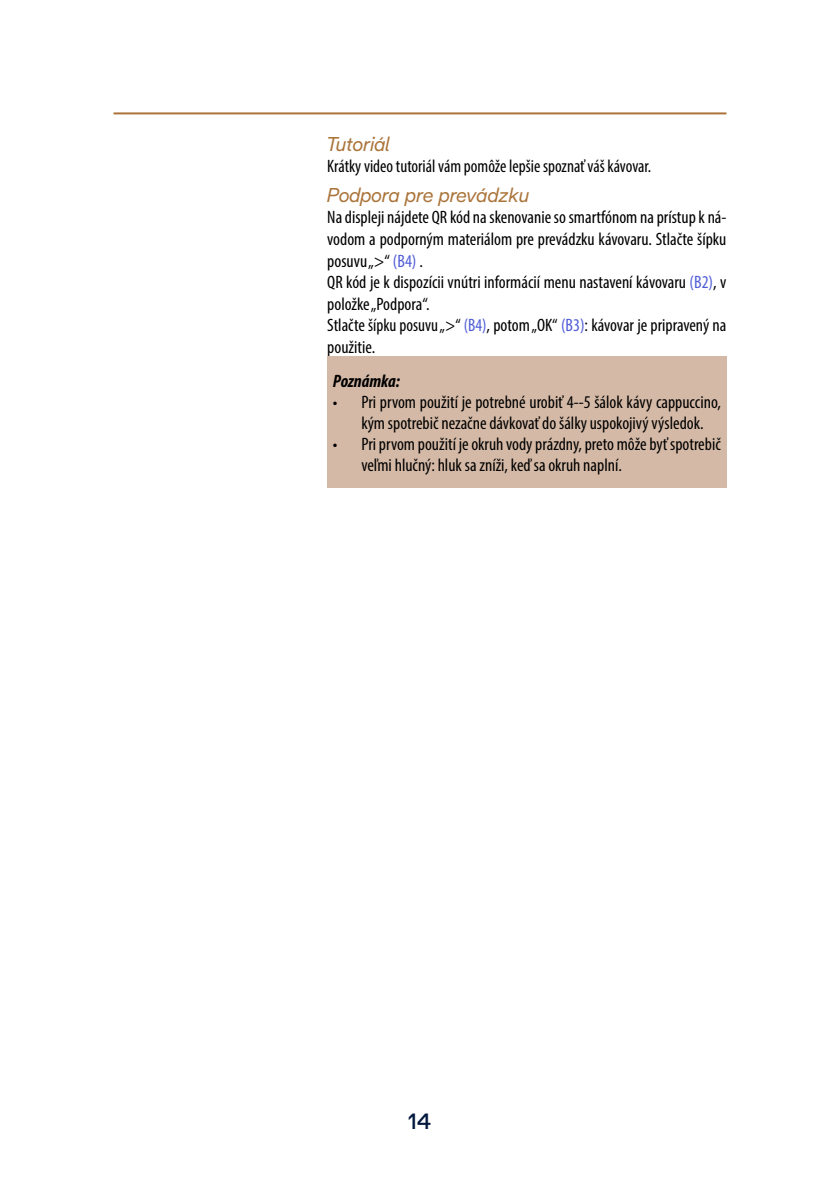
<style>
.page{position:relative;width:840px;height:1191px;background:#fff}
.page>*{position:absolute;margin:0;border:0;box-sizing:border-box;transform-origin:0 0}
.t1{font:500 22px "De Longhi Sans";color:#02183e}
.sottoparagrafo{font:italic 20px "De Longhi Sans";color:#aa743a}
.testo{font:condensed 18px/21.6px "Myriad Pro";color:#000}
.pericoli{font:italic 700 condensed 18px "Myriad Pro";color:#000}
.s1{color:#4f5cd6}
</style>
<div class="page">
<hr style="left:113px;top:112px;width:613px;height:2px;background:#aa743a">
<div style="left:327px;top:357px;width:399px;height:131px;background:#d4b9a6"></div>
<p class="sottoparagrafo" style="left:327px;top:131px;width:64px">Tutoriál</p>
<p class="testo" style="left:327px;top:155px;width:325px">Krátky video tutoriál vám pomôže lepšie spoznať váš kávovar.</p>
<p class="sottoparagrafo" style="left:327px;top:183px;width:204px">Podpora pre prevádzku</p>
<p class="testo" style="left:327px;top:206px;width:400px;text-align:justify">Na displeji nájdete QR kód na skenovanie so smartfónom na prístup k ná&shy;vodom a podporným materiálom pre prevádzku kávovaru. Stlačte šípku posuvu „&gt;“ <span class="s1">(B4)</span> .</p>
<p class="testo" style="left:327px;top:271px;width:400px">QR kód je k dispozícii vnútri informácií menu nastavení kávovaru <span class="s1">(B2)</span>, v položke „Podpora“.</p>
<p class="testo" style="left:327px;top:314px;width:400px">Stlačte šípku posuvu „&gt;“ <span class="s1">(B4)</span>, potom „OK“ <span class="s1">(B3)</span>: kávovar je pripravený na použitie.</p>
<p class="pericoli" style="left:333px;top:370px;width:68px">Poznámka:</p>
<p class="testo" style="left:361px;top:391px;width:361px;line-height:21px;text-indent:-28px">• Pri prvom použití je potrebné urobiť 4--5 šálok kávy cappuccino, kým spotrebič nezačne dávkovať do šálky uspokojivý výsledok.</p>
<p class="testo" style="left:361px;top:433px;width:361px;line-height:21px;text-indent:-28px">• Pri prvom použití je okruh vody prázdny, preto môže byť spotrebič veľmi hlučný: hluk sa zníži, keď sa okruh naplní.</p>
<p class="t1" style="left:408px;top:1108px;width:24px">14</p>
</div>
